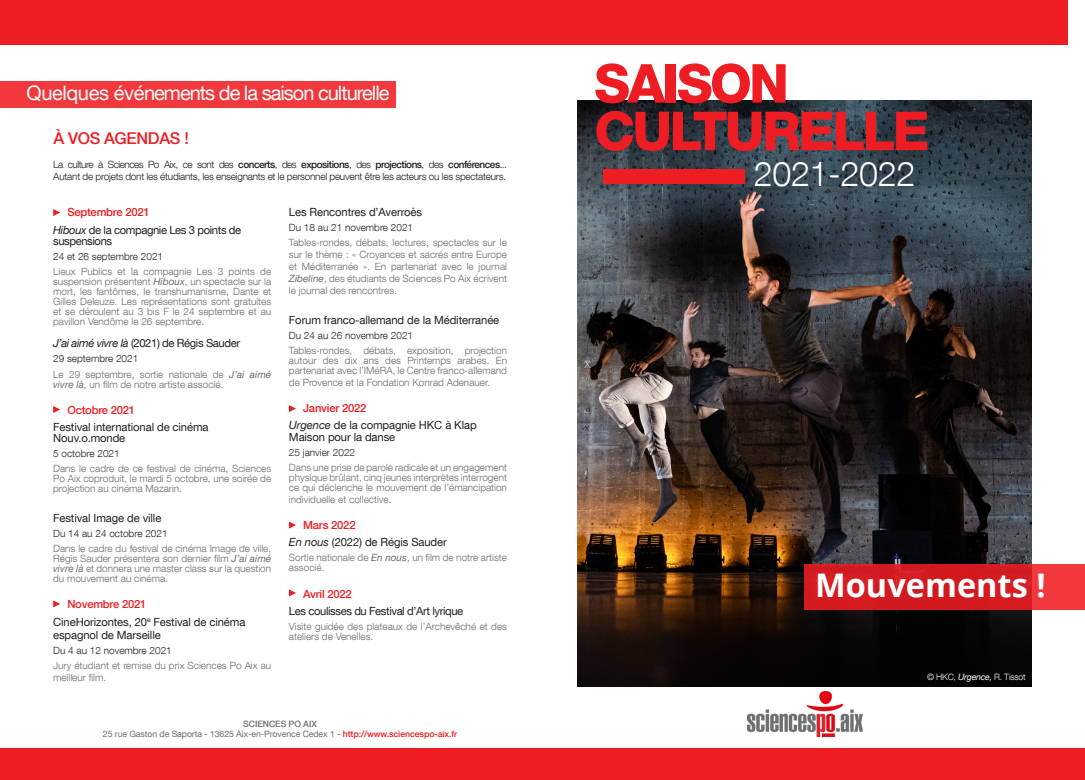
<style>
.page{position:relative;width:1085px;height:780px;background:#fff}
.page>*{position:absolute;margin:0;border:0;box-sizing:border-box;transform-origin:0 0}
.t1{font:800 53.75px "Helvetica Neue LT Com";letter-spacing:-.05em;color:#ee1d23}
.t2{font:300 34.12px "Helvetica Neue LT Com";letter-spacing:-.01em;color:#fff}
.t3{font:700 32.5px "Open Sans";color:#fff}
.t4{font:20px "Helvetica Neue LT Com";letter-spacing:-.05em;color:#fff}
.t5{font:500 16.25px "Helvetica Neue LT Com";letter-spacing:-.02em;color:#ee1d23}
.t6{font:11.25px/11.2px "Helvetica Neue LT Com";letter-spacing:-.01em;color:#231f20}
.t7{font:11.25px/11.2px "Helvetica Neue LT Com";letter-spacing:-.035em;color:#231f20}
.t8{font:500 11.25px "Helvetica Neue LT Com";letter-spacing:-.02em;color:#ee1d23}
.t9{font:300 10px/10px "Helvetica Neue LT Com";color:#6c6d70;text-align:justify}
.t10{font:300 10px/12px "Helvetica Neue LT Com";letter-spacing:-.025em;color:#231f20}
.t11{font:300 10px "Helvetica Neue LT Com";color:#231f20}
.textes{font:8.75px "Helvetica Neue LT Com";letter-spacing:-.01em;color:#6c6d70}
.t12{font:300 8.75px "Helvetica Neue LT Com";letter-spacing:-.025em;color:#fff}
.textes-2{font:500 8.75px "Helvetica Neue LT Com";letter-spacing:-.01em;color:#6c6d70}
.s1{font-weight:500}
.s2{font-style:italic}
.s3{font-weight:400;font-style:italic}
.s4{font-weight:500;color:#ee1d23}
</style>
<div class="page">
<div style="left:0;top:81px;width:395px;height:26px;background:#f0383d"></div>
<svg style="left:53px;top:209px;width:7px;height:7px"></svg>
<svg style="left:53px;top:406px;width:7px;height:7px"></svg>
<svg style="left:53px;top:600px;width:7px;height:7px"></svg>
<svg style="left:289px;top:405px;width:7px;height:7px"></svg>
<svg style="left:289px;top:589px;width:7px;height:7px"></svg>
<svg style="left:289px;top:521px;width:7px;height:7px"></svg>
<div style="left:0;top:0;width:1067px;height:44px;background:#ee1d23"></div>
<div style="left:0;top:748px;width:1084px;height:32px;background:#ee1d23"></div>
<img style="left:578px;top:100px;width:453px;height:586px">
<img style="left:747px;top:691px;width:115px;height:45px">
<svg style="left:804px;top:564px;width:280px;height:45px;background:#d82026"></svg>
<div style="left:603px;top:169px;width:141px;height:14px;background:#ee1d23"></div>
<p class="t4" style="left:27px;top:81px;width:364px">Quelques événements de la saison culturelle</p>
<p class="t5" style="left:53px;top:128px;width:137px">À VOS AGENDAS !</p>
<p class="t10" style="left:53px;top:158px;width:455px">La culture à Sciences Po Aix, ce sont des <span class="s1">concerts</span>, des <span class="s1">expositions</span>, des <span class="s1">projections</span>, des <span class="s1">conférences</span>...<br>Autant de projets dont les étudiants, les enseignants et le personnel peuvent être les acteurs ou les spectateurs.</p>
<p class="t8" style="left:67px;top:205px;width:84px">Septembre 2021</p>
<p class="t7" style="left:53px;top:224px;width:189px"><span class="s2">Hiboux</span> de la compagnie Les 3 points de suspensions</p>
<p class="t11" style="left:53px;top:250px;width:111px">24 et 26 septembre 2021</p>
<p class="t9" style="left:53px;top:266px;width:219px">Lieux Publics et la compagnie Les 3 points de suspension présentent <span class="s3">Hiboux</span>, un spectacle sur la mort, les fantômes, le transhumanisme, Dante et Gilles Deleuze. Les représentations sont gratuites et se déroulent au 3 bis F le 24 septembre et au pavillon Vendôme le 26 septembre.</p>
<p class="t7" style="left:53px;top:337px;width:188px"><span class="s2">J’ai aimé vivre là</span> (2021) de Régis Sauder</p>
<p class="t11" style="left:53px;top:353px;width:87px">29 septembre 2021</p>
<p class="t9" style="left:53px;top:369px;width:219px">Le 29 septembre, sortie nationale de <span class="s3">J’ai aimé vivre là</span>, un film de notre artiste associé.</p>
<p class="t8" style="left:67px;top:403px;width:69px">Octobre 2021</p>
<p class="t6" style="left:53px;top:421px;width:157px">Festival international de cinéma<br>Nouv.o.monde</p>
<p class="t11" style="left:53px;top:448px;width:68px">5 octobre 2021</p>
<p class="t9" style="left:53px;top:463px;width:219px">Dans le cadre de ce festival de cinéma, Sciences Po Aix coproduit, le mardi 5 octobre, une soirée de projection au cinéma Mazarin.</p>
<p class="t6" style="left:53px;top:512px;width:110px">Festival Image de ville</p>
<p class="t11" style="left:53px;top:527px;width:116px">Du 14 au 24 octobre 2021</p>
<p class="t9" style="left:53px;top:543px;width:219px">Dans le cadre du festival de cinéma Image de ville, Régis Sauder présentera son dernier film <span class="s3">J’ai aimé vivre là</span> et donnera une master class sur la question du mouvement au cinéma.</p>
<p class="t8" style="left:67px;top:597px;width:81px">Novembre 2021</p>
<p class="t6" style="left:53px;top:614px;width:194px;line-height:13.5px">CineHorizontes, 20<sup>e</sup> Festival de cinéma espagnol de Marseille</p>
<p class="t11" style="left:53px;top:644px;width:120px">Du 4 au 12 novembre 2021</p>
<p class="t9" style="left:53px;top:659px;width:219px;line-height:12px">Jury étudiant et remise du prix Sciences Po Aix au meilleur film.</p>
<p class="t6" style="left:289px;top:206px;width:134px">Les Rencontres d’Averroès</p>
<p class="t11" style="left:289px;top:221px;width:126px">Du 18 au 21 novembre 2021</p>
<p class="t9" style="left:289px;top:236px;width:219px;line-height:12px">Tables-rondes, débats, lectures, spectacles sur le sur le thème : « Croyances et sacrés entre Europe et Méditerranée ». En partenariat avec le journal <span class="s3">Zibeline</span>, des étudiants de Sciences Po Aix écrivent le journal des rencontres.</p>
<p class="t6" style="left:289px;top:314px;width:212px">Forum franco-allemand de la Méditerranée</p>
<p class="t11" style="left:289px;top:329px;width:126px">Du 24 au 26 novembre 2021</p>
<p class="t9" style="left:289px;top:345px;width:219px">Tables-rondes, débats, exposition, projection autour des dix ans des Printemps arabes. En partenariat avec l’IMéRA, le Centre franco-allemand</p>
<p class="t9" style="left:289px;top:377px;width:203px">de Provence et la Fondation Konrad Adenauer.</p>
<p class="t8" style="left:303px;top:401px;width:65px">Janvier 2022</p>
<p class="t6" style="left:289px;top:419px;width:189px"><span class="s2">Urgence</span> de la compagnie HKC à Klap<br>Maison pour la danse</p>
<p class="t11" style="left:289px;top:446px;width:68px">25 janvier 2022</p>
<p class="t9" style="left:289px;top:462px;width:219px">Dans une prise de parole radicale et un engagement physique brûlant, cinq jeunes interprètes interrogent ce qui déclenche le mouvement de l’émancipation</p>
<p class="t9" style="left:289px;top:494px;width:104px">individuelle et collective.</p>
<p class="t8" style="left:303px;top:518px;width:54px">Mars 2022</p>
<p class="t6" style="left:289px;top:536px;width:159px"><span class="s2">En nous</span> (2022) de Régis Sauder</p>
<p class="t9" style="left:289px;top:552px;width:219px">Sortie nationale de <span class="s3">En nous</span>, un film de notre artiste associé.</p>
<p class="t8" style="left:303px;top:586px;width:50px">Avril 2022</p>
<p class="t7" style="left:289px;top:605px;width:176px">Les coulisses du Festival d’Art lyrique</p>
<p class="t9" style="left:289px;top:621px;width:219px">Visite guidée des plateaux de l’Archevêché et des ateliers de Venelles.</p>
<p class="textes-2" style="left:243px;top:718px;width:75px">SCIENCES PO AIX</p>
<p class="textes" style="left:103px;top:728px;width:356px">25 rue Gaston de Saporta - 13625 Aix-en-Provence Cedex 1 - <span class="s4">http://www.sciencespo-aix.fr</span></p>
<p class="t1" style="left:594px;top:51px;width:196px">SAISON</p>
<p class="t1" style="left:594px;top:99px;width:337px">CULTURELLE</p>
<p class="t2" style="left:753px;top:153px;width:163px">2021-2022</p>
<p class="t3" style="left:815px;top:562px;width:232px">Mouvements !</p>
<p class="t12" style="left:927px;top:671px;width:100px">© HKC, <span class="s3">Urgence,</span> R. Tissot</p>
</div>
